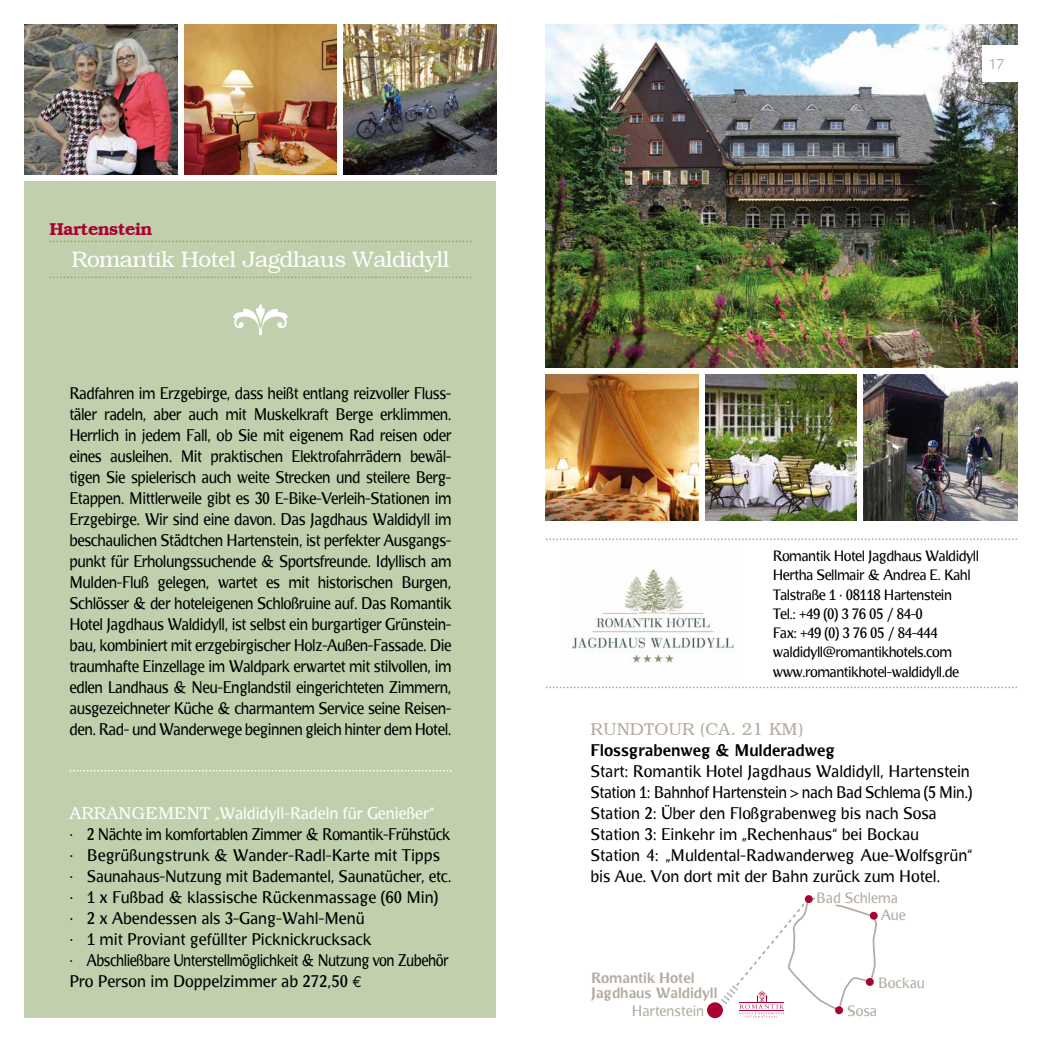
<style>
.page{position:relative;width:1042px;height:1042px;background:#fff}
.page>*{position:absolute;margin:0;border:0;box-sizing:border-box;transform-origin:0 0}
.t1{font:61.25px "Damask Dings 1";color:#fff}
.t2{font:300 22.75px "Bookman";letter-spacing:-.03em;color:#fff}
.t3{font:300 17.5px "Bookman";color:#b4aba2}
.t4{font:600 17.5px "Bookman";letter-spacing:-.03em;color:#a90230}
.t5{font:15.75px/21px "Bradlo Sans";color:#000;text-align:justify;scale:.94 1}
.t6{font:15.75px/21px "Bradlo Sans";color:#000}
.t7{font:700 15.75px "Bradlo Sans";color:#000}
.t8{font:15.75px "Legacy Sans";color:#b4aba2}
.t9{font:14px/19.2px "Bradlo Sans";letter-spacing:-.03em;color:#000}
.t10{font:14px "Bradlo Sans";color:#b4aba2}
.t11{font:700 14px/15.8px "Bradlo Sans";color:#b4aba2}
.s1{font-family:"Bookman";font-weight:300;font-size:17.5px;color:#fff}
.s2{color:#fff}
.s3{font-family:"Euro Mono"}
</style>
<div class="page">
<img style="left:546px;top:25px;width:471px;height:343px">
<img style="left:863px;top:374px;width:154px;height:146px">
<img style="left:546px;top:374px;width:311px;height:146px">
<div style="left:699px;top:368px;width:5px;height:155px;background:#fff"></div>
<div style="left:25px;top:181px;width:471px;height:836px;background:#c0cfac"></div>
<svg style="left:50px;top:276px;width:421px;height:2px"></svg>
<svg style="left:50px;top:240px;width:421px;height:2px"></svg>
<svg style="left:546px;top:686px;width:471px;height:2px"></svg>
<svg style="left:546px;top:538px;width:471px;height:2px"></svg>
<img style="left:343px;top:25px;width:153px;height:150px">
<img style="left:25px;top:25px;width:153px;height:150px">
<img style="left:184px;top:25px;width:153px;height:150px">
<div style="left:983px;top:45px;width:59px;height:36px;background:#fff"></div>
<svg style="left:69px;top:770px;width:382px;height:1px"></svg>
<img style="left:572px;top:569px;width:162px;height:94px">
<svg style="left:721px;top:898px;width:156px;height:119px"></svg>
<div style="left:707px;top:1002px;width:16px;height:16px;background:#a90230;border-radius:50%"></div>
<div style="left:805px;top:895px;width:8px;height:8px;background:#a90230;border-radius:50%"></div>
<div style="left:835px;top:1006px;width:8px;height:8px;background:#a90230;border-radius:50%"></div>
<div style="left:866px;top:978px;width:8px;height:8px;background:#a90230;border-radius:50%"></div>
<div style="left:870px;top:912px;width:8px;height:7px;background:#a90230;border-radius:50%"></div>
<div style="left:815px;top:894px;width:21px;height:11px;background:#fff"></div>
<p class="t4" style="left:50px;top:218px;width:104px">hartenstein</p>
<h2 class="t2" style="left:71px;top:245px;width:380px">ROMANTIK HOTEL JAGDHAUS WALDIDYLL</h2>
<h1 class="t1" style="left:232px;top:290px;width:59px">b</h1>
<p class="t5" style="left:69px;top:383px;width:408px">Radfahren im Erzgebirge, dass heißt entlang reizvoller Fluss&shy;täler radeln, aber auch mit Muskelkraft Berge erklimmen.<br>Herrlich in jedem Fall, ob Sie mit eigenem Rad reisen oder eines ausleihen. Mit praktischen Elektrofahrrädern bewäl&shy;tigen Sie spielerisch auch weite Strecken und steilere Berg-Etappen. Mittlerweile gibt es 30 E-Bike-Verleih-Stationen im Erzgebirge. Wir sind eine davon. Das Jagdhaus Waldidyll im beschaulichen Städtchen Hartenstein, ist perfekter Ausgangs&shy;punkt für Erholungssuchende &amp; Sportsfreunde. Idyllisch am Mulden-Fluß gelegen, wartet es mit historischen Burgen, Schlösser &amp; der hoteleigenen Schloßruine auf. Das Romantik Hotel Jagdhaus Waldidyll, ist selbst ein burgartiger Grünstein&shy;bau, kombiniert mit erzgebirgischer Holz-Außen-Fassade. Die traumhafte Einzellage im Waldpark erwartet mit stilvollen, im edlen Landhaus &amp; Neu-Englandstil eingerichteten Zimmern, ausgezeichneter Küche &amp; charmantem Service seine Reisen&shy;den. Rad- und Wanderwege beginnen gleich hinter dem Hotel.</p>
<p class="t5" style="left:69px;top:803px;width:408px;text-align:left"><span class="s1">ARRANGEMENT</span> <span class="s2">„Waldidyll-Radeln für Genießer“<br></span>· 2 Nächte im komfortablen Zimmer &amp; Romantik-Frühstück · Begrüßungstrunk &amp; Wander-Radl-Karte mit Tipps<br>· Saunahaus-Nutzung mit Bademantel, Saunatücher, etc. · 1 x Fußbad &amp; klassische Rückenmassage (60 Min)<br>· 2 x Abendessen als 3-Gang-Wahl-Menü<br>· 1 mit Proviant gefüllter Picknickrucksack<br>· Abschließbare Unterstellmöglichkeit &amp; Nutzung von Zubehör Pro Person im Doppelzimmer ab 272,50 <span class="s3">€</span></p>
<p class="t8" style="left:988px;top:55px;width:18px">17</p>
<p class="t9" style="left:773px;top:546px;width:208px">Romantik Hotel Jagdhaus Waldidyll<br>Hertha Sellmair &amp; Andrea E. Kahl<br>Talstraße 1 · 08118 Hartenstein<br>Tel.: +49 (0) 3 76 05 / 84-0<br>Fax: +49 (0) 3 76 05 / 84-444 waldidyll@romantikhotels.com www.romantikhotel-waldidyll.de</p>
<p class="t3" style="left:590px;top:719px;width:214px">RUNDTOUR (CA. 21 KM)</p>
<p class="t7" style="left:590px;top:742px;width:246px">Flossgrabenweg &amp; Mulderadweg</p>
<p class="t6" style="left:590px;top:761px;width:383px">Start: Romantik Hotel Jagdhaus Waldidyll, Hartenstein Station 1: Bahnhof Hartenstein &gt; nach Bad Schlema (5 Min.)<br>Station 2: Über den Floßgrabenweg bis nach Sosa Station 3: Einkehr im „Rechenhaus“ bei Bockau Station 4: „Muldental-Radwanderweg Aue-Wolfsgrün“ bis Aue. Von dort mit der Bahn zurück zum Hotel.</p>
<p class="t10" style="left:816px;top:890px;width:83px">Bad Schlema</p>
<p class="t11" style="left:591px;top:969px;width:128px">Romantik Hotel<br>Jagdhaus Waldidyll</p>
<p class="t10" style="left:881px;top:907px;width:26px">Aue</p>
<p class="t10" style="left:878px;top:975px;width:48px">Bockau</p>
<p class="t10" style="left:632px;top:1003px;width:74px">Hartenstein</p>
<p class="t10" style="left:847px;top:1003px;width:31px">Sosa</p>
</div>
